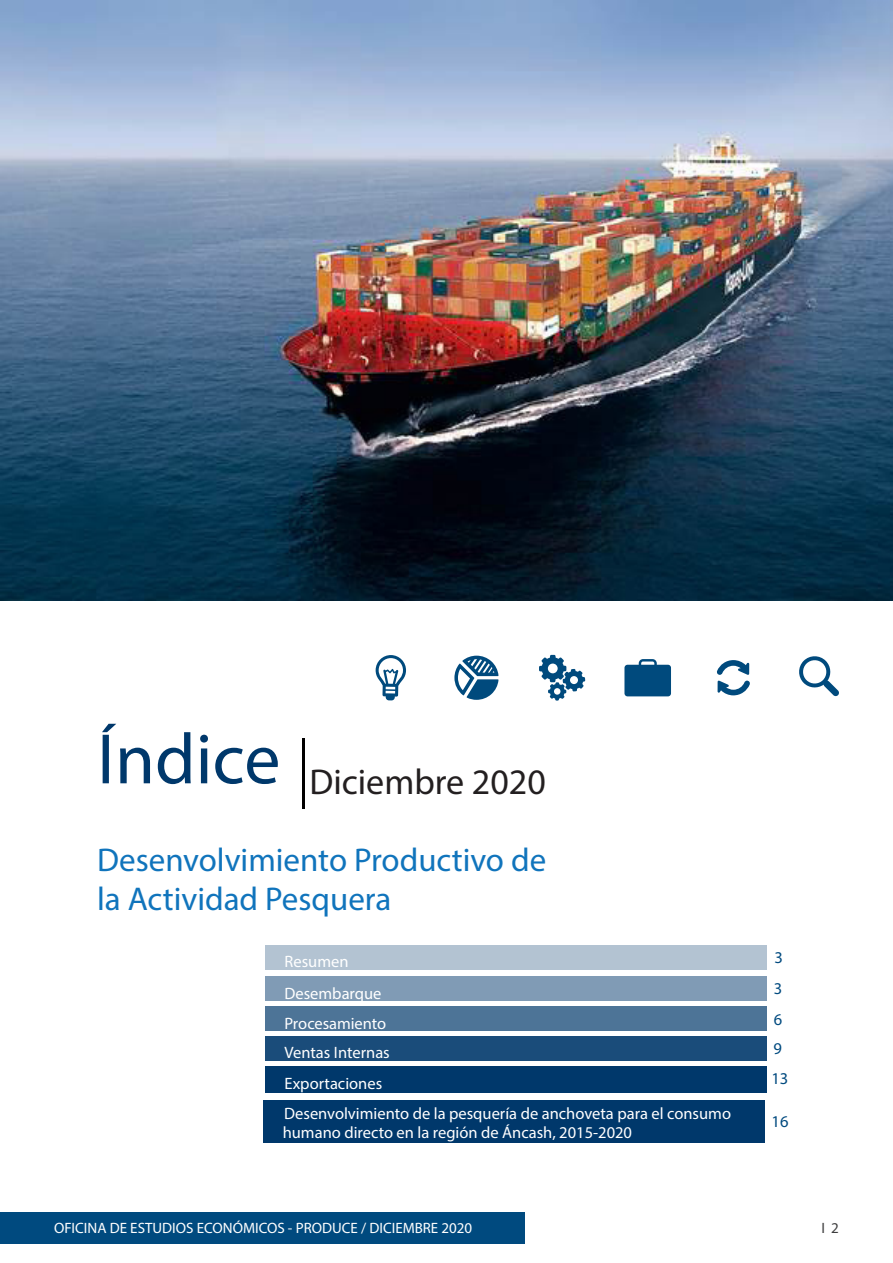
<style>
.page{position:relative;width:893px;height:1263px;background:#fff}
.page>*{position:absolute;margin:0;border:0;box-sizing:border-box;transform-origin:0 0}
.t1{font:72px "Myriad Pro";color:#00386b}
.t2{font:36px "Myriad Pro";color:#231f20}
.t3{font:33px/39.6px "Myriad Pro";color:#1074bc}
.t4{font:16.5px/30px "Myriad Pro";color:#fff}
.t5{font:16.5px "Myriad Pro";color:#004a7f}
.t6{font:15px "Myriad Pro";color:#fff}
.t7{font:15px "Myriad Pro";color:#3e3e3f}
</style>
<div class="page">
<div style="left:0;top:1212px;width:525px;height:32px;background:#004a7f"></div>
<hr style="left:892px;top:1212px;width:1px;height:32px;background:#004a7f">
<div style="left:265px;top:945px;width:501px;height:24px;background:#b3c3d2"></div>
<div style="left:265px;top:977px;width:501px;height:24px;background:#809bb5"></div>
<div style="left:265px;top:1007px;width:501px;height:24px;background:#4d7497"></div>
<div style="left:265px;top:1036px;width:501px;height:25px;background:#1a4c7a"></div>
<div style="left:265px;top:1067px;width:501px;height:26px;background:#00386b"></div>
<hr style="left:302px;top:738px;width:2px;height:71px;background:#010000">
<svg style="left:376px;top:655px;width:30px;height:45px"></svg>
<svg style="left:454px;top:656px;width:44px;height:44px"></svg>
<svg style="left:539px;top:655px;width:46px;height:46px"></svg>
<svg style="left:799px;top:656px;width:40px;height:40px"></svg>
<svg style="left:624px;top:659px;width:47px;height:37px;background:#22628e"></svg>
<svg style="left:717px;top:660px;width:33px;height:35px"></svg>
<img style="left:0;top:0;width:893px;height:600px">
<div style="left:263px;top:1100px;width:501px;height:42px;background:#00386b"></div>
<p class="t1" style="left:97px;top:715px;width:185px">Índice</p>
<p class="t2" style="left:309px;top:760px;width:238px">Diciembre 2020</p>
<p class="t3" style="left:97px;top:839px;width:451px">Desenvolvimiento Productivo de la Actividad Pesquera</p>
<p class="t4" style="left:284px;top:945px;width:99px;line-height:31.8px">Resumen<br>Desembarque</p>
<p class="t4" style="left:284px;top:1008px;width:107px">Procesamiento<br>Ventas Internas<br>Exportaciones</p>
<p class="t5" style="left:774px;top:947px;width:10px">3</p>
<p class="t5" style="left:774px;top:978px;width:10px">3</p>
<p class="t5" style="left:774px;top:1009px;width:10px">6</p>
<p class="t5" style="left:773px;top:1038px;width:10px">9</p>
<p class="t5" style="left:771px;top:1069px;width:18px">13</p>
<p class="t4" style="left:283px;top:1103px;width:450px;line-height:19.5px">Desenvolvimiento de la pesquería de anchoveta para el consumo humano directo en la región de Áncash, 2015-2020</p>
<p class="t5" style="left:772px;top:1112px;width:18px">16</p>
<p class="t6" style="left:54px;top:1219px;width:420px">OFICINA DE ESTUDIOS ECONÓMICOS - PRODUCE / DICIEMBRE 2020</p>
<p class="t7" style="left:821px;top:1219px;width:19px">I 2</p>
</div>
